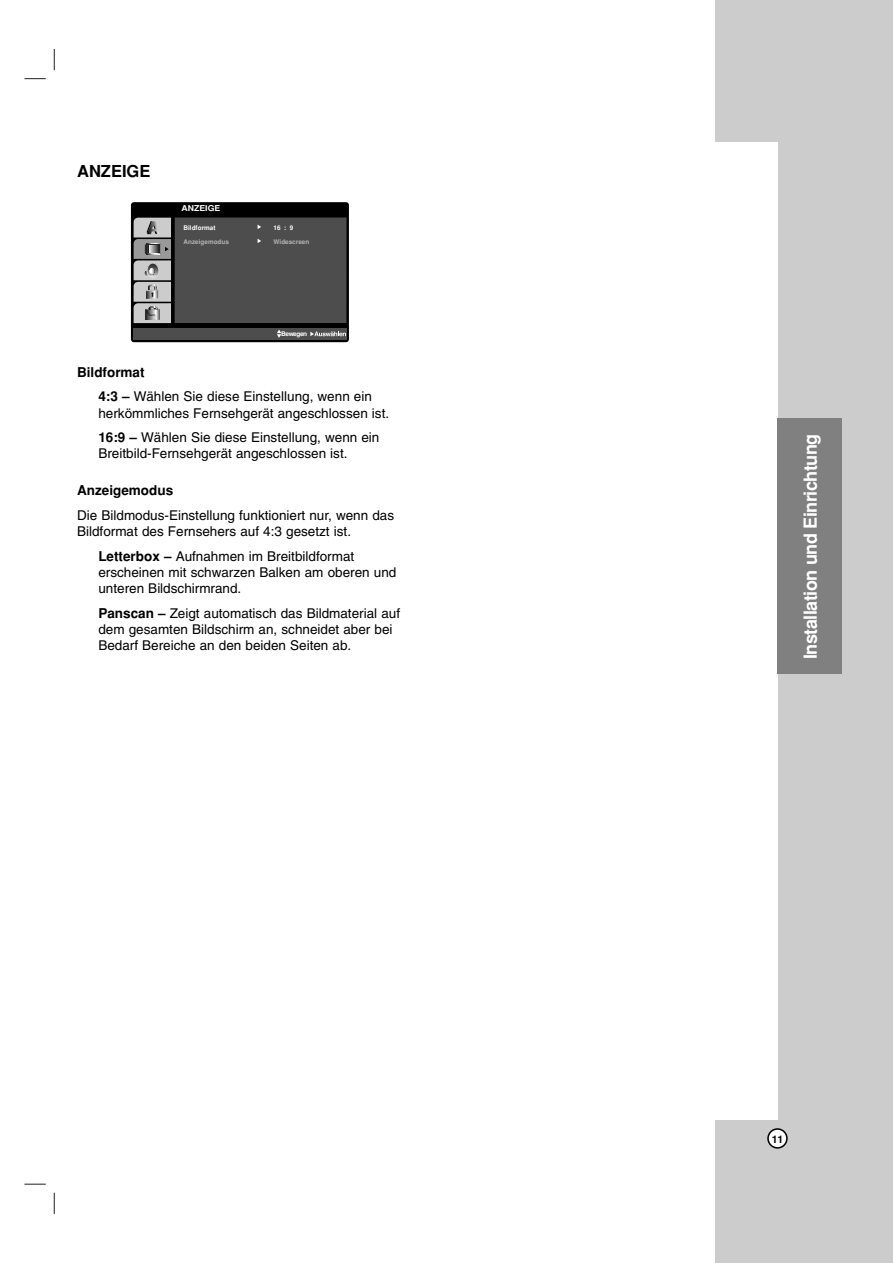
<style>
.page{position:relative;width:893px;height:1263px;background:#fff}
.page>*{position:absolute;margin:0;border:0;box-sizing:border-box;transform-origin:0 0}
.t1{font:700 18px "Helvetica";letter-spacing:-.03em;color:#fff}
.t2{font:700 16.5px "Helvetica";color:#000}
.t3{font:13.5px/16.2px "Helvetica";color:#000}
.t4{font:700 13.5px "Helvetica";color:#000}
.t5{font:700 10.5px "Helvetica";color:#000}
.t6{font:700 8.1px "Helvetica";color:#fff;scale:1.07 1}
.t7{font:700 6.3px "Helvetica";color:#b3b3b3}
.t8{font:700 6.3px "Helvetica";letter-spacing:-.075em;color:#fff}
.t9{font:700 6.3px "Helvetica";color:#fbfbfb}
.s1{font-weight:700}
</style>
<div class="page">
<svg style="left:54px;top:49px;width:1px;height:21px"></svg>
<svg style="left:54px;top:1193px;width:1px;height:21px"></svg>
<svg style="left:24px;top:78px;width:22px;height:1px"></svg>
<svg style="left:24px;top:1184px;width:22px;height:1px"></svg>
<div style="left:715px;top:0;width:177px;height:1263px;background:#ccc"></div>
<div style="left:640px;top:142px;width:137px;height:978px;background:#fff"></div>
<svg style="left:767px;top:1128px;width:20px;height:21px"></svg>
<div style="left:777px;top:419px;width:65px;height:255px;background:#808080"></div>
<div style="left:131px;top:202px;width:218px;height:140px;background:#000;border-radius:3px"></div>
<div style="left:175px;top:218px;width:171px;height:105px;background:#4d4d4d"></div>
<div style="left:133px;top:328px;width:213px;height:11px;background:#4d4d4d"></div>
<svg style="left:257px;top:225px;width:4px;height:4px"></svg>
<svg style="left:134px;top:218px;width:37px;height:105px;background:#a8a8a8"></svg>
<svg style="left:257px;top:239px;width:4px;height:4px"></svg>
<svg style="left:277px;top:330px;width:4px;height:8px"></svg>
<svg style="left:310px;top:332px;width:36px;height:4px"></svg>
<p class="t2" style="left:77px;top:165px;width:75px">ANZEIGE</p>
<p class="t6" style="left:182px;top:205px;width:38px">ANZEIGE</p>
<p class="t9" style="left:184px;top:225px;width:33px">Bildformat</p>
<p class="t7" style="left:184px;top:239px;width:47px">Anzeigemodus</p>
<p class="t8" style="left:273px;top:225px;width:21px">16 : 9</p>
<p class="t7" style="left:273px;top:239px;width:37px">Widescreen</p>
<p class="t8" style="left:281px;top:332px;width:27px">Bewegen</p>
<p class="t3" style="left:98px;top:361px;width:275px;line-height:24.8px;text-indent:-21px"><span class="s1">Bildformat<br>4:3 –</span> Wählen Sie diese Einstellung, wenn ein</p>
<p class="t3" style="left:98px;top:402px;width:292px;line-height:24.8px">herkömmliches Fernsehgerät angeschlossen ist.<br><span class="s1">16:9 –</span> Wählen Sie diese Einstellung, wenn ein</p>
<p class="t3" style="left:98px;top:447px;width:251px">Breitbild-Fernsehgerät angeschlossen ist.</p>
<p class="t4" style="left:77px;top:485px;width:97px">Anzeigemodus</p>
<p class="t3" style="left:77px;top:508px;width:318px">Die Bildmodus-Einstellung funktioniert nur, wenn das<br>Bildformat des Fernsehers auf 4:3 gesetzt ist.</p>
<p class="t3" style="left:98px;top:549px;width:299px"><span class="s1">Letterbox –</span> Aufnahmen im Breitbildformat erscheinen mit schwarzen Balken am oberen und unteren Bildschirmrand.</p>
<p class="t3" style="left:98px;top:606px;width:303px"><span class="s1">Panscan –</span> Zeigt automatisch das Bildmaterial auf dem gesamten Bildschirm an, schneidet aber bei<br>Bedarf Bereiche an den beiden Seiten ab.</p>
<h1 class="t1" style="left:803px;top:659px;width:227px;rotate:-90deg">Installation und Einrichtung</h1>
<p class="t5" style="left:771px;top:1135px;width:13px">11</p>
</div>
